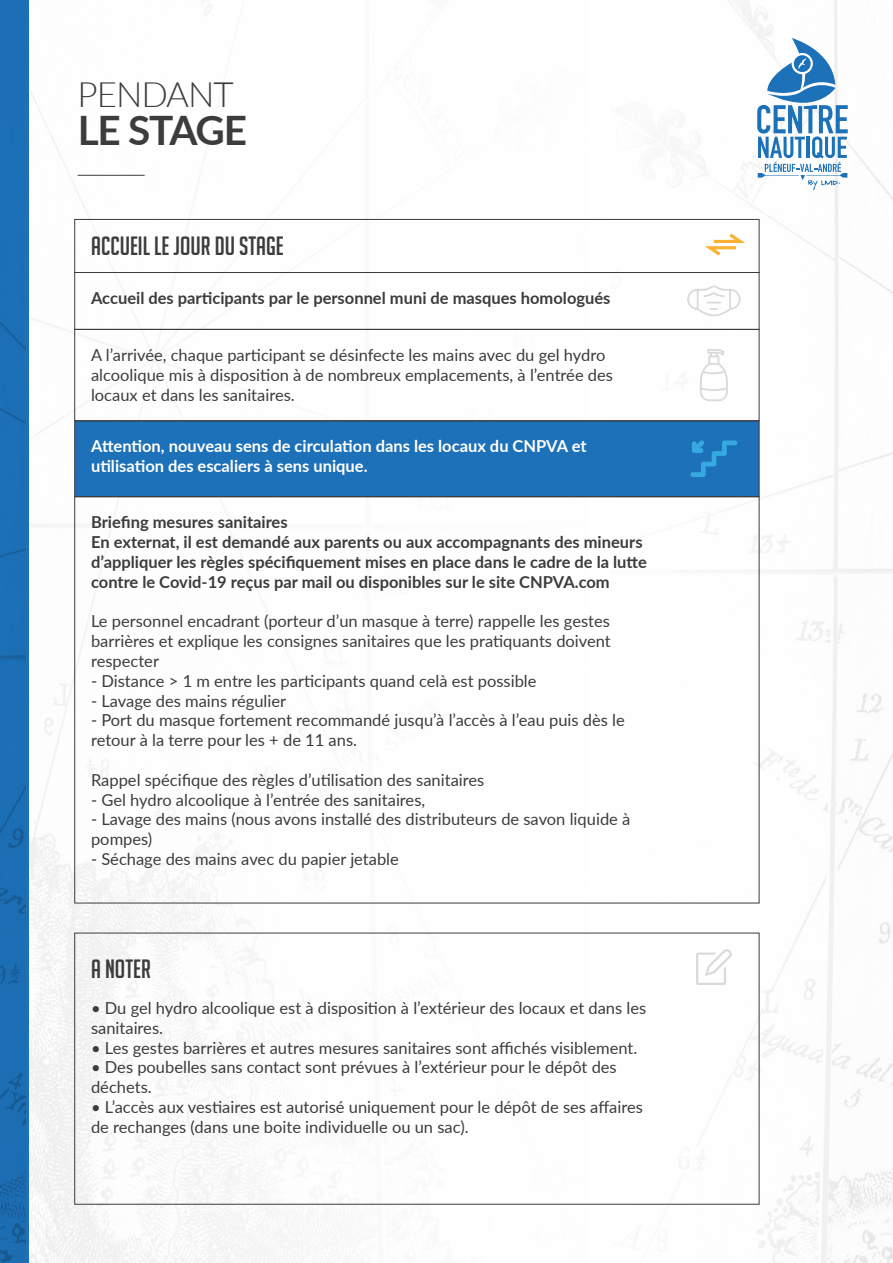
<style>
.page{position:relative;width:893px;height:1263px;background:#fff}
.page>*{position:absolute;margin:0;border:0;box-sizing:border-box;transform-origin:0 0}
.t1{font:700 40.5px "Lato";letter-spacing:-.03em;color:#3c3c3b}
.t2{font:300 34.95px "Lato";letter-spacing:-.03em;color:#3c3c3b}
.t3{font:25.8px "Big Noodle Titling";color:#3c3c3b}
.t4{font:16.5px/19.8px "Lato";color:#3c3c3b}
.t5{font:700 16.5px/19.8px "Lato";color:#3c3c3b}
.t6{font:700 16.5px/19.8px "Lato";color:#fff}
</style>
<div class="page">
<img style="left:610px;top:0;width:283px;height:1263px">
<img style="left:28px;top:0;width:560px;height:1263px">
<div style="left:74px;top:420px;width:685px;height:77px;background:#1d71b8;border:1px solid #3c3c3b"></div>
<div style="left:0;top:0;width:28px;height:1263px;background:#1d71b8"></div>
<img style="left:0;top:0;width:26px;height:1263px">
<hr style="left:78px;top:175px;width:67px;height:1px;background:#3c3c3b">
<svg style="left:757px;top:38px;width:91px;height:152px"></svg>
<svg style="left:705px;top:234px;width:40px;height:22px"></svg>
<div style="left:74px;top:219px;width:685px;height:54px;border:1px solid #3c3c3b"></div>
<div style="left:74px;top:272px;width:685px;height:58px;border:1px solid #3c3c3b"></div>
<div style="left:74px;top:329px;width:685px;height:92px;border:1px solid #3c3c3b"></div>
<svg style="left:696px;top:949px;width:36px;height:36px"></svg>
<svg style="left:700px;top:349px;width:28px;height:52px"></svg>
<svg style="left:690px;top:440px;width:47px;height:37px"></svg>
<svg style="left:687px;top:285px;width:54px;height:32px"></svg>
<h2 class="t2" style="left:78px;top:72px;width:158px">PENDANT</h2>
<h1 class="t1" style="left:78px;top:105px;width:171px">LE STAGE</h1>
<h3 class="t3" style="left:91px;top:232px;width:194px">ACCUEIL LE JOUR DU STAGE</h3>
<p class="t5" style="left:91px;top:288px;width:521px">Accueil des participants par le personnel muni de masques homologués</p>
<p class="t4" style="left:91px;top:345px;width:523px">A l’arrivée, chaque participant se désinfecte les mains avec du gel hydro alcoolique mis à disposition à de nombreux emplacements, à l’entrée des locaux et dans les sanitaires.</p>
<p class="t6" style="left:91px;top:436px;width:497px">Attention, nouveau sens de circulation dans les locaux du CNPVA et utilisation des escaliers à sens unique.</p>
<p class="t5" style="left:91px;top:512px;width:557px">Briefing mesures sanitaires<br>En externat, il est demandé aux parents ou aux accompagnants des mineurs d’appliquer les règles spécifiquement mises en place dans le cadre de la lutte contre le Covid-19 reçus par mail ou disponibles sur le site CNPVA.com</p>
<p class="t4" style="left:91px;top:611px;width:521px;text-align:justify">Le personnel encadrant (porteur d’un masque à terre) rappelle les gestes barrières et explique les consignes sanitaires que les pratiquants doivent respecter</p>
<p class="t4" style="left:91px;top:670px;width:447px">- Distance &gt; 1 m entre les participants quand celà est possible</p>
<p class="t4" style="left:91px;top:690px;width:197px">- Lavage des mains régulier</p>
<p class="t4" style="left:91px;top:710px;width:535px">- Port du masque fortement recommandé jusqu’à l’accès à l’eau puis dès le retour à la terre pour les + de 11 ans.</p>
<p class="t4" style="left:91px;top:769px;width:395px">Rappel spécifique des règles d’utilisation des sanitaires</p>
<p class="t4" style="left:91px;top:789px;width:336px">- Gel hydro alcoolique à l’entrée des sanitaires,</p>
<p class="t4" style="left:91px;top:809px;width:541px">- Lavage des mains (nous avons installé des distributeurs de savon liquide à pompes)</p>
<p class="t4" style="left:91px;top:849px;width:309px">- Séchage des mains avec du papier jetable</p>
<h3 class="t3" style="left:91px;top:955px;width:61px">A NOTER</h3>
<p class="t4" style="left:91px;top:997px;width:557px">• Du gel hydro alcoolique est à disposition à l’extérieur des locaux et dans les sanitaires.</p>
<p class="t4" style="left:91px;top:1037px;width:548px">• Les gestes barrières et autres mesures sanitaires sont affichés visiblement.</p>
<p class="t4" style="left:91px;top:1057px;width:527px">• Des poubelles sans contact sont prévues à l’extérieur pour le dépôt des déchets.</p>
<p class="t4" style="left:91px;top:1096px;width:553px">• L’accès aux vestiaires est autorisé uniquement pour le dépôt de ses affaires de rechanges (dans une boite individuelle ou un sac).</p>
</div>
